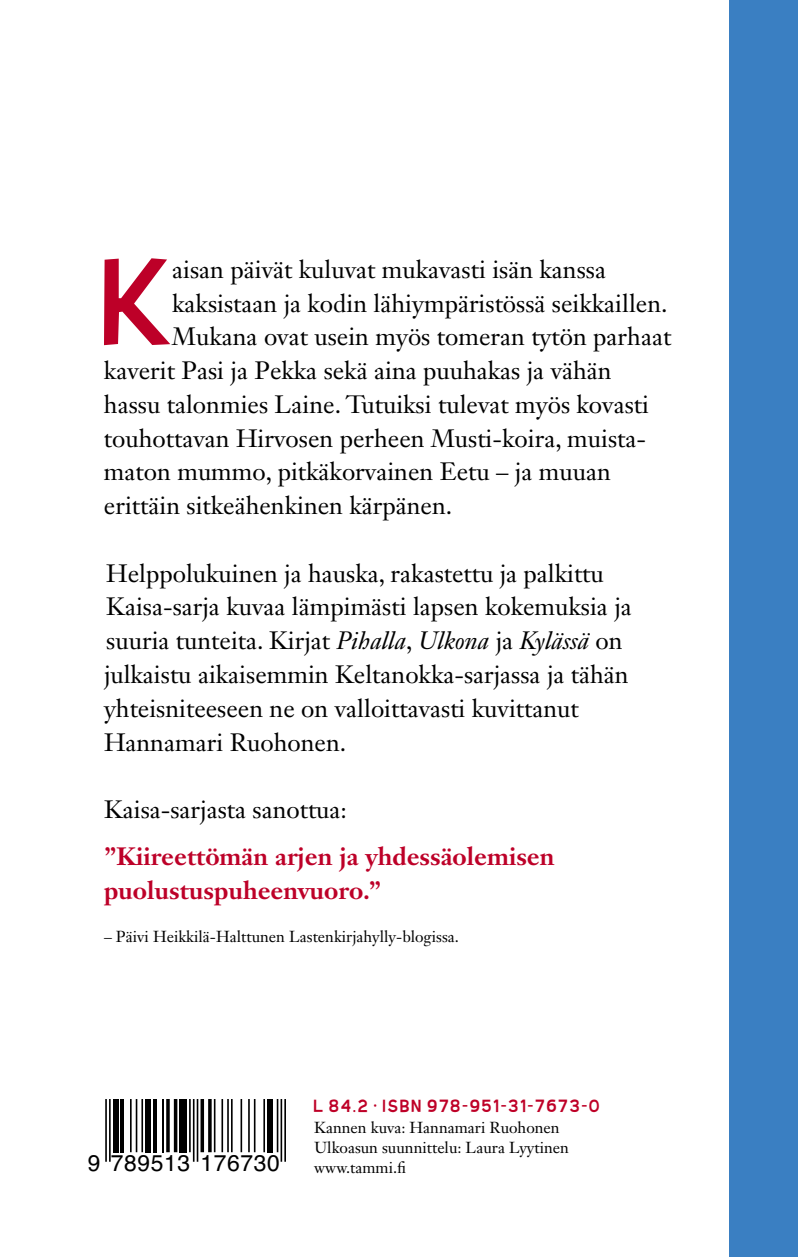
<style>
.page{position:relative;width:798px;height:1257px;background:#fff}
.page>*{position:absolute;margin:0;border:0;box-sizing:border-box;transform-origin:0 0}
.t1{font:110.48px "Burbin Casual NC";color:#bd0028}
.t2{font:24.75px/33.8px "Janson Text LT Std";color:#000}
.t3{font:700 24.75px/33.8px "Janson Text LT Std";color:#bd0028}
.t4{font:22.95px "Helvetica";letter-spacing:.025em;color:#000}
.t5{font:15.75px/20.2px "Janson Text LT Std";color:#000}
.t6{font:15.75px "Burbin Casual NC";letter-spacing:.09em;color:#be0027}
.s1{font-style:italic}
</style>
<div class="page">
<div style="left:729px;top:0;width:68px;height:1256px;background:#3a7fc2"></div>
<hr style="left:109px;top:1099px;width:2px;height:62px;background:#000">
<hr style="left:105px;top:1099px;width:2px;height:62px;background:#000">
<div style="left:113px;top:1099px;width:5px;height:53px;background:#000"></div>
<hr style="left:120px;top:1099px;width:4px;height:53px;background:#000">
<hr style="left:141px;top:1099px;width:2px;height:53px;background:#000">
<hr style="left:136px;top:1099px;width:1px;height:53px;background:#000">
<hr style="left:130px;top:1099px;width:2px;height:53px;background:#000">
<div style="left:145px;top:1099px;width:6px;height:53px;background:#000"></div>
<hr style="left:153px;top:1099px;width:3px;height:53px;background:#000">
<hr style="left:162px;top:1099px;width:2px;height:53px;background:#000">
<hr style="left:174px;top:1099px;width:3px;height:53px;background:#000">
<svg style="left:166px;top:1099px;width:4px;height:53px"></svg>
<div style="left:179px;top:1099px;width:8px;height:53px;background:#000"></div>
<hr style="left:197px;top:1099px;width:1px;height:62px;background:#000">
<hr style="left:193px;top:1099px;width:1px;height:62px;background:#000">
<hr style="left:189px;top:1099px;width:2px;height:53px;background:#000">
<hr style="left:208px;top:1099px;width:3px;height:53px;background:#000">
<svg style="left:200px;top:1099px;width:4px;height:53px"></svg>
<hr style="left:263px;top:1099px;width:2px;height:53px;background:#000">
<hr style="left:254px;top:1099px;width:1px;height:53px;background:#000">
<hr style="left:248px;top:1099px;width:2px;height:53px;background:#000">
<hr style="left:240px;top:1099px;width:2px;height:53px;background:#000">
<hr style="left:231px;top:1099px;width:1px;height:53px;background:#000">
<hr style="left:227px;top:1099px;width:2px;height:53px;background:#000">
<hr style="left:221px;top:1099px;width:2px;height:53px;background:#000">
<hr style="left:214px;top:1099px;width:1px;height:53px;background:#000">
<div style="left:267px;top:1099px;width:5px;height:53px;background:#000"></div>
<hr style="left:284px;top:1099px;width:2px;height:62px;background:#000">
<hr style="left:280px;top:1099px;width:2px;height:62px;background:#000">
<hr style="left:276px;top:1099px;width:2px;height:53px;background:#000">
<h1 class="t1" style="left:104px;top:221px;width:79px">K</h1>
<p class="t2" style="left:172px;top:252px;width:435px">aisan päivät kuluvat mukavasti isän kanssa</p>
<p class="t2" style="left:172px;top:286px;width:496px">kaksistaan ja kodin lähiympäristössä seikkaillen.</p>
<p class="t2" style="left:172px;top:320px;width:500px">Mukana ovat usein myös tomeran tytön parhaat</p>
<p class="t2" style="left:104px;top:353px;width:509px">kaverit Pasi ja Pekka sekä aina puuhakas ja vähän</p>
<p class="t2" style="left:104px;top:387px;width:546px">hassu talonmies Laine. Tutuiksi tulevat myös kovasti</p>
<p class="t2" style="left:104px;top:421px;width:543px">touhottavan Hirvosen perheen Musti-koira, muista-</p>
<p class="t2" style="left:104px;top:455px;width:508px">maton mummo, pitkäkorvainen Eetu – ja muuan</p>
<p class="t2" style="left:104px;top:488px;width:349px">erittäin sitkeähenkinen kärpänen.</p>
<p class="t2" style="left:104px;top:556px;width:529px">Helppolukuinen ja hauska, rakastettu ja palkittu Kaisa-sarja kuvaa lämpimästi lapsen kokemuksia ja suuria tunteita. Kirjat <span class="s1">Pihalla</span>, <span class="s1">Ulkona</span> ja <span class="s1">Kylässä</span> on julkaistu aikaisemmin Keltanokka-sarjassa ja tähän yhteisniteeseen ne on valloittavasti kuvittanut Hannamari Ruohonen.</p>
<p class="t2" style="left:104px;top:792px;width:244px">Kaisa-sarjasta sanottua:</p>
<p class="t3" style="left:104px;top:839px;width:452px">”Kiireettömän arjen ja yhdessäolemisen puolustuspuheenvuoro.”</p>
<p class="t5" style="left:104px;top:926px;width:356px">– Päivi Heikkilä-Halttunen Lastenkirjahylly-blogissa.</p>
<p class="t6" style="left:314px;top:1094px;width:288px">L 84.2 • ISBN 978-951-31-7673-0</p>
<p class="t5" style="left:314px;top:1116px;width:256px">Kannen kuva: Hannamari Ruohonen<br>Ulkoasun suunnittelu: Laura Lyytinen</p>
<p class="t4" style="left:88px;top:1145px;width:193px">9 789513 176730</p>
<p class="t5" style="left:314px;top:1157px;width:94px">www.tammi.fi</p>
</div>
